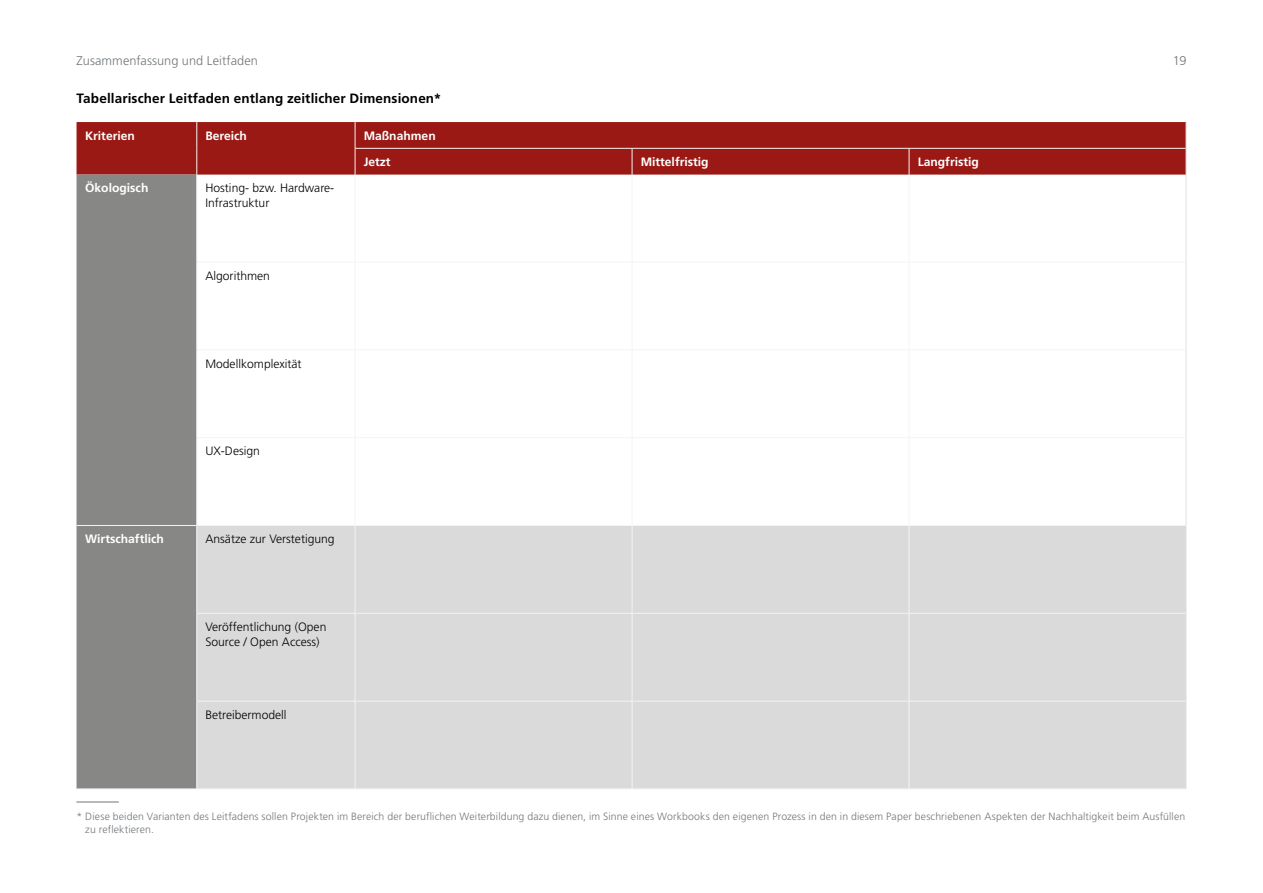
<style>
.page{position:relative;width:1263px;height:893px;background:#fff}
.page>*{position:absolute;margin:0;border:0;box-sizing:border-box;transform-origin:0 0}
.t1{font:700 13.5px "Frutiger";letter-spacing:.01em;color:#000}
.t2{font:300 12.75px "Frutiger";letter-spacing:.005em;color:#71777a}
.t3{font:300 12.15px/15.1px "Frutiger";color:#000}
.t4{font:700 12.15px/26.2px "Frutiger";color:#fff}
.t5{font:300 10.5px/13.5px "Frutiger";letter-spacing:.01em;color:#71777a}
</style>
<div class="page">
<div style="left:77px;top:122px;width:1109px;height:53px;background:#9a1915"></div>
<div style="left:77px;top:175px;width:119px;height:613px;background:#878786"></div>
<div style="left:197px;top:526px;width:989px;height:262px;background:#dadada"></div>
<svg style="left:196px;top:122px;width:1px;height:53px"></svg>
<hr style="left:355px;top:148px;width:277px;height:1px;background:#f4f4f4">
<svg style="left:355px;top:122px;width:1px;height:53px"></svg>
<hr style="left:632px;top:148px;width:277px;height:1px;background:#f4f4f4">
<svg style="left:632px;top:149px;width:1px;height:26px"></svg>
<hr style="left:909px;top:148px;width:277px;height:1px;background:#f4f4f4">
<svg style="left:909px;top:149px;width:1px;height:26px"></svg>
<hr style="left:196px;top:175px;width:1px;height:87px;background:#f4f4f4">
<hr style="left:355px;top:175px;width:1px;height:87px;background:#f4f4f4">
<hr style="left:632px;top:175px;width:1px;height:87px;background:#f4f4f4">
<hr style="left:909px;top:175px;width:1px;height:87px;background:#f4f4f4">
<hr style="left:196px;top:262px;width:159px;height:1px;background:#f4f4f4">
<hr style="left:196px;top:262px;width:1px;height:87px;background:#f4f4f4">
<hr style="left:355px;top:262px;width:277px;height:1px;background:#f4f4f4">
<hr style="left:355px;top:262px;width:1px;height:87px;background:#f4f4f4">
<hr style="left:632px;top:262px;width:277px;height:1px;background:#f4f4f4">
<hr style="left:632px;top:262px;width:1px;height:87px;background:#f4f4f4">
<hr style="left:909px;top:262px;width:277px;height:1px;background:#f4f4f4">
<hr style="left:909px;top:262px;width:1px;height:87px;background:#f4f4f4">
<hr style="left:196px;top:349px;width:159px;height:1px;background:#f4f4f4">
<hr style="left:196px;top:350px;width:1px;height:87px;background:#f4f4f4">
<hr style="left:355px;top:349px;width:277px;height:1px;background:#f4f4f4">
<hr style="left:355px;top:350px;width:1px;height:87px;background:#f4f4f4">
<hr style="left:632px;top:349px;width:277px;height:1px;background:#f4f4f4">
<hr style="left:632px;top:350px;width:1px;height:87px;background:#f4f4f4">
<hr style="left:909px;top:349px;width:277px;height:1px;background:#f4f4f4">
<hr style="left:909px;top:350px;width:1px;height:87px;background:#f4f4f4">
<hr style="left:196px;top:437px;width:159px;height:1px;background:#f4f4f4">
<hr style="left:196px;top:438px;width:1px;height:87px;background:#f4f4f4">
<hr style="left:355px;top:437px;width:277px;height:1px;background:#f4f4f4">
<hr style="left:355px;top:438px;width:1px;height:87px;background:#f4f4f4">
<hr style="left:632px;top:437px;width:277px;height:1px;background:#f4f4f4">
<hr style="left:632px;top:438px;width:1px;height:87px;background:#f4f4f4">
<hr style="left:909px;top:437px;width:277px;height:1px;background:#f4f4f4">
<hr style="left:909px;top:438px;width:1px;height:87px;background:#f4f4f4">
<hr style="left:77px;top:525px;width:120px;height:1px;background:#f4f4f4">
<hr style="left:197px;top:525px;width:158px;height:1px;background:#f4f4f4">
<hr style="left:196px;top:526px;width:1px;height:87px;background:#f4f4f4">
<hr style="left:355px;top:525px;width:277px;height:1px;background:#f4f4f4">
<hr style="left:355px;top:526px;width:1px;height:87px;background:#f4f4f4">
<hr style="left:632px;top:525px;width:277px;height:1px;background:#f4f4f4">
<hr style="left:632px;top:526px;width:1px;height:87px;background:#f4f4f4">
<hr style="left:909px;top:525px;width:277px;height:1px;background:#f4f4f4">
<hr style="left:909px;top:526px;width:1px;height:87px;background:#f4f4f4">
<hr style="left:196px;top:613px;width:159px;height:1px;background:#f4f4f4">
<hr style="left:196px;top:614px;width:1px;height:87px;background:#f4f4f4">
<hr style="left:355px;top:613px;width:277px;height:1px;background:#f4f4f4">
<hr style="left:355px;top:614px;width:1px;height:87px;background:#f4f4f4">
<hr style="left:632px;top:613px;width:277px;height:1px;background:#f4f4f4">
<hr style="left:632px;top:614px;width:1px;height:87px;background:#f4f4f4">
<hr style="left:909px;top:613px;width:277px;height:1px;background:#f4f4f4">
<hr style="left:909px;top:614px;width:1px;height:87px;background:#f4f4f4">
<hr style="left:196px;top:701px;width:159px;height:1px;background:#f4f4f4">
<hr style="left:196px;top:701px;width:1px;height:87px;background:#f4f4f4">
<hr style="left:355px;top:701px;width:277px;height:1px;background:#f4f4f4">
<hr style="left:355px;top:701px;width:1px;height:87px;background:#f4f4f4">
<hr style="left:632px;top:701px;width:277px;height:1px;background:#f4f4f4">
<hr style="left:632px;top:701px;width:1px;height:87px;background:#f4f4f4">
<hr style="left:909px;top:701px;width:277px;height:1px;background:#f4f4f4">
<hr style="left:909px;top:701px;width:1px;height:87px;background:#f4f4f4">
<hr style="left:77px;top:788px;width:120px;height:1px;background:#f4f4f4">
<hr style="left:197px;top:788px;width:158px;height:1px;background:#f4f4f4">
<hr style="left:355px;top:788px;width:277px;height:1px;background:#f4f4f4">
<hr style="left:632px;top:788px;width:277px;height:1px;background:#f4f4f4">
<hr style="left:909px;top:788px;width:277px;height:1px;background:#f4f4f4">
<svg style="left:1186px;top:122px;width:1px;height:53px"></svg>
<hr style="left:1186px;top:175px;width:1px;height:87px;background:#e3e3e3">
<hr style="left:1186px;top:262px;width:1px;height:88px;background:#e3e3e3">
<hr style="left:1186px;top:350px;width:1px;height:88px;background:#e3e3e3">
<hr style="left:1186px;top:438px;width:1px;height:87px;background:#e3e3e3">
<hr style="left:1186px;top:525px;width:1px;height:88px;background:#e3e3e3">
<hr style="left:1186px;top:613px;width:1px;height:88px;background:#e3e3e3">
<hr style="left:1186px;top:701px;width:1px;height:87px;background:#e3e3e3">
<hr style="left:76px;top:802px;width:43px;height:1px;background:#71777a">
<p class="t2" style="left:77px;top:54px;width:183px">Zusammenfassung und Leitfaden</p>
<p class="t2" style="left:1173px;top:54px;width:15px">19</p>
<p class="t1" style="left:77px;top:91px;width:366px">Tabellarischer Leitfaden entlang zeitlicher Dimensionen*</p>
<p class="t4" style="left:85px;top:122px;width:51px">Kriterien</p>
<p class="t4" style="left:205px;top:122px;width:43px">Bereich</p>
<p class="t4" style="left:364px;top:122px;width:74px">Maßnahmen<br>Jetzt</p>
<p class="t4" style="left:641px;top:149px;width:70px">Mittelfristig</p>
<p class="t4" style="left:918px;top:149px;width:63px">Langfristig</p>
<p class="t4" style="left:85px;top:175px;width:65px">Ökologisch</p>
<p class="t3" style="left:205px;top:180px;width:130px">Hosting- bzw. Hardware-<br>Infrastruktur</p>
<p class="t3" style="left:205px;top:268px;width:66px">Algorithmen</p>
<p class="t3" style="left:205px;top:356px;width:98px">Modellkomplexität</p>
<p class="t3" style="left:205px;top:444px;width:56px">UX-Design</p>
<p class="t4" style="left:85px;top:526px;width:80px">Wirtschaftlich</p>
<p class="t3" style="left:205px;top:532px;width:131px">Ansätze zur Verstetigung</p>
<p class="t3" style="left:205px;top:619px;width:123px">Veröffentlichung (Open<br>Source / Open Access)</p>
<p class="t3" style="left:205px;top:707px;width:83px">Betreibermodell</p>
<p class="t5" style="left:85px;top:810px;width:1101px;text-indent:-9px">* Diese beiden Varianten des Leitfadens sollen Projekten im Bereich der beruflichen Weiterbildung dazu dienen, im Sinne eines Workbooks den eigenen Prozess in den in diesem Paper beschriebenen Aspekten der Nachhaltigkeit beim Ausfüllen zu reflektieren.</p>
</div>
